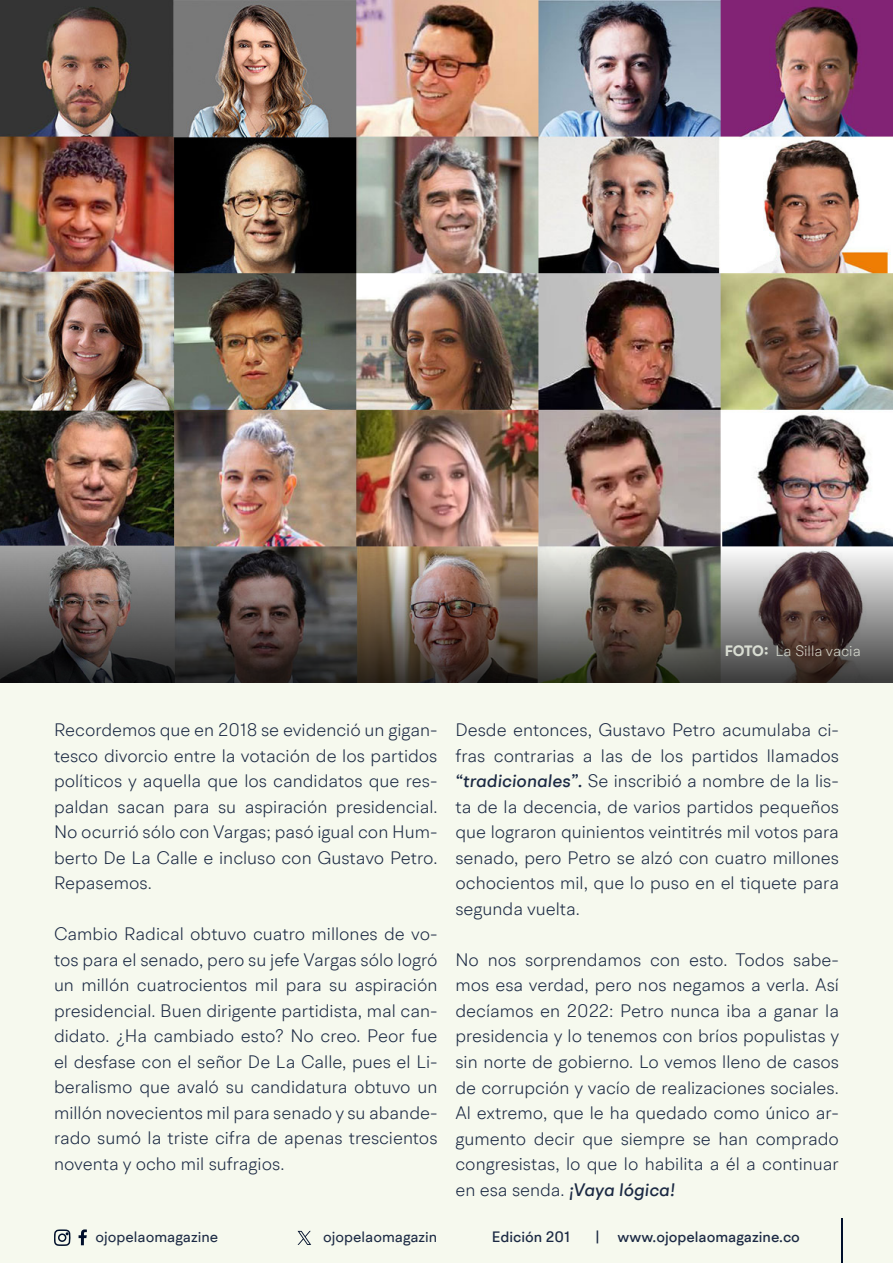
<style>
.page{position:relative;width:893px;height:1263px;background:#f6f9ee}
.page>*{position:absolute;margin:0;border:0;box-sizing:border-box;transform-origin:0 0}
.t1{font:300 18px/25.5px "BR Hendrix";color:#1b2943;text-align:justify}
.t2{font:500 15px "BR Hendrix";color:#1b2943}
.t3{font:15px "BR Hendrix";color:#1b2943}
.t4{font:300 15px "BR Hendrix";color:#f5faed}
.s1{font-weight:700}
.s2{font-weight:500;font-style:italic}
</style>
<div class="page">
<svg style="left:79px;top:1229px;width:8px;height:16px"></svg>
<svg style="left:54px;top:1229px;width:17px;height:17px"></svg>
<hr style="left:841px;top:1219px;width:1px;height:44px;background:#000f2b">
<svg style="left:298px;top:1231px;width:13px;height:14px"></svg>
<img style="left:0;top:0;width:893px;height:546px">
<img style="left:0;top:546px;width:893px;height:136px">
<p class="t4" style="left:724px;top:642px;width:138px"><span class="s1">FOTO:</span> La Silla vacia</p>
<p class="t1" style="left:54px;top:717px;width:385px">Recordemos que en 2018 se evidenció un gigan&shy;tesco divorcio entre la votación de los partidos políticos y aquella que los candidatos que res&shy;paldan sacan para su aspiración presidencial.<br>No ocurrió sólo con Vargas; pasó igual con Hum&shy;berto De La Calle e incluso con Gustavo Petro.<br>Repasemos.</p>
<p class="t1" style="left:54px;top:921px;width:385px">Cambio Radical obtuvo cuatro millones de vo&shy;tos para el senado, pero su jefe Vargas sólo logró un millón cuatrocientos mil para su aspiración presidencial. Buen dirigente partidista, mal can&shy;didato. ¿Ha cambiado esto? No creo. Peor fue el desfase con el señor De La Calle, pues el Li&shy;beralismo que avaló su candidatura obtuvo un millón novecientos mil para senado y su abande&shy;rado sumó la triste cifra de apenas trescientos noventa y ocho mil sufragios.</p>
<p class="t1" style="left:455px;top:717px;width:385px">Desde entonces, Gustavo Petro acumulaba ci&shy;fras contrarias a las de los partidos llamados <span class="s2">“tradicionales”.</span> Se inscribió a nombre de la lis&shy;ta de la decencia, de varios partidos pequeños que lograron quinientos veintitrés mil votos para senado, pero Petro se alzó con cuatro millones ochocientos mil, que lo puso en el tiquete para segunda vuelta.</p>
<p class="t1" style="left:455px;top:947px;width:385px">No nos sorprendamos con esto. Todos sabe&shy;mos esa verdad, pero nos negamos a verla. Así decíamos en 2022: Petro nunca iba a ganar la presidencia y lo tenemos con bríos populistas y sin norte de gobierno. Lo vemos lleno de casos de corrupción y vacío de realizaciones sociales.<br>Al extremo, que le ha quedado como único ar&shy;gumento decir que siempre se han comprado congresistas, lo que lo habilita a él a continuar en esa senda. <span class="s2">¡Vaya lógica!</span></p>
<p class="t3" style="left:96px;top:1227px;width:124px">ojopelaomagazine</p>
<p class="t3" style="left:323px;top:1227px;width:116px">ojopelaomagazin</p>
<p class="t2" style="left:492px;top:1227px;width:80px">Edición 201</p>
<p class="t2" style="left:595px;top:1227px;width:206px">| www.ojopelaomagazine.co</p>
</div>
